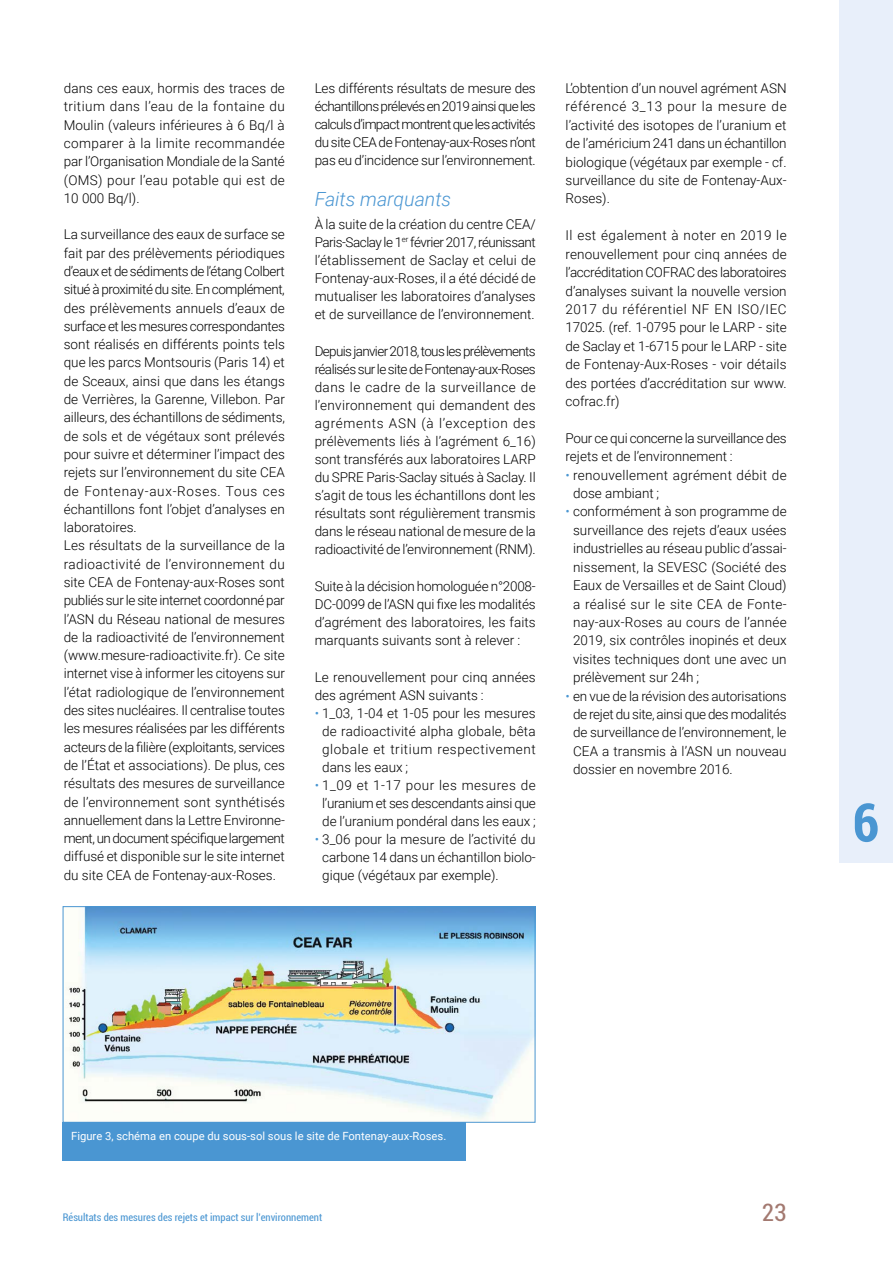
<style>
.page{position:relative;width:893px;height:1263px;background:#fff}
.page>*{position:absolute;margin:0;border:0;box-sizing:border-box;transform-origin:0 0}
.t1{font:700 53.1px "Roboto Condensed";color:#4a96d2}
.t2{font:condensed 24px "Roboto";color:#a37970}
.t3{font:italic 300 19.5px "Roboto";color:#4a96d2}
.t4{font:300 13.5px/18.3px "Roboto";color:#000;text-align:justify}
.t5{font:300 13.5px/18.5px "Roboto";letter-spacing:-.02em;color:#000}
.t6{font:300 13.5px/18.5px "Roboto";letter-spacing:.025em;color:#000}
.t7{font:11.25px "Roboto";color:#fff}
.t8{font:condensed 10.5px "Roboto";color:#4a96d2}
.s1{color:#4a96d2}
</style>
<div class="page">
<div style="left:839px;top:0;width:54px;height:862px;background:#e8effa"></div>
<img style="left:65px;top:908px;width:468px;height:213px">
<div style="left:63px;top:906px;width:472px;height:217px;border:1px solid #4a96d2"></div>
<div style="left:63px;top:1123px;width:403px;height:38px;background:#4a96d2"></div>
<p class="t4" style="left:64px;top:79px;width:223px">dans ces eaux, hormis des traces de tritium dans l’eau de la fontaine du Moulin (valeurs inférieures à 6 Bq/l à comparer à la limite recommandée par l’Organisation Mondiale de la Santé (OMS) pour l’eau potable qui est de 10 000 Bq/l).</p>
<p class="t4" style="left:64px;top:225px;width:223px;text-align:left">La surveillance des eaux de surface se fait par des prélèvements périodiques d’eaux et de sédiments de l’étang Colbert situé à proximité du site. En complément, des prélèvements annuels d’eaux de surface et les mesures correspondantes sont réalisés en différents points tels que les parcs Montsouris (Paris 14) et de Sceaux, ainsi que dans les étangs de Verrières, la Garenne, Villebon. Par ailleurs, des échantillons de sédiments, de sols et de végétaux sont prélevés pour suivre et déterminer l’impact des rejets sur l’environnement du site CEA de Fontenay-aux-Roses. Tous ces échantillons font l’objet d’analyses en laboratoires.<br>Les résultats de la surveillance de la radioactivité de l’environnement du site CEA de Fontenay-aux-Roses sont publiés sur le site internet coordonné par l’ASN du Réseau national de mesures de la radioactivité de l’environnement (www.mesure-radioactivite.fr). Ce site internet vise à informer les citoyens sur l’état radiologique de l’environnement des sites nucléaires. Il centralise toutes les mesures réalisées par les différents acteurs de la filière (exploitants, services de l’État et associations). De plus, ces résultats des mesures de surveillance de l’environnement sont synthétisés annuellement dans la Lettre Environne&shy;ment, un document spécifique largement diffusé et disponible sur le site internet du site CEA de Fontenay-aux-Roses.</p>
<p class="t4" style="left:315px;top:79px;width:223px">Les différents résultats de mesure des échantillons prélevés en 2019 ainsi que les calculs d’impact montrent que les activités du site CEA de Fontenay-aux-Roses n’ont pas eu d’incidence sur l’environnement.</p>
<h3 class="t3" style="left:315px;top:186px;width:138px">Faits marquants</h3>
<p class="t4" style="left:315px;top:214px;width:223px">À la suite de la création du centre CEA/ Paris-Saclay le 1<sup>er</sup> février 2017, réunissant l’établissement de Saclay et celui de Fontenay-aux-Roses, il a été décidé de mutualiser les laboratoires d’analyses et de surveillance de l’environnement.</p>
<p class="t4" style="left:315px;top:342px;width:223px">Depuis janvier 2018, tous les prélèvements réalisés sur le site de Fontenay-aux-Roses dans le cadre de la surveillance de l’environnement qui demandent des agréments ASN (à l’exception des prélèvements liés à l’agrément 6_16) sont transférés aux laboratoires LARP du SPRE Paris-Saclay situés à Saclay. Il s’agit de tous les échantillons dont les résultats sont régulièrement transmis dans le réseau national de mesure de la radioactivité de l’environnement (RNM).</p>
<p class="t4" style="left:315px;top:577px;width:223px">Suite à la décision homologuée n°2008- DC-0099 de l’ASN qui fixe les modalités d’agrément des laboratoires, les faits marquants suivants sont à relever :</p>
<p class="t4" style="left:315px;top:668px;width:223px">Le renouvellement pour cinq années des agrément ASN suivants :</p>
<p class="t4" style="left:322px;top:704px;width:215px;text-indent:-8px"><span class="s1">•</span> 1_03, 1-04 et 1-05 pour les mesures de radioactivité alpha globale, bêta globale et tritium respectivement dans les eaux ;</p>
<p class="t4" style="left:315px;top:776px;width:223px;text-align:center"><span class="s1">•</span> 1_09 et 1-17 pour les mesures de l’uranium et ses descendants ainsi que de l’uranium pondéral dans les eaux ;</p>
<p class="t4" style="left:322px;top:830px;width:215px;text-indent:-8px"><span class="s1">•</span> 3_06 pour la mesure de l’activité du carbone 14 dans un échantillon biolo&shy;gique (végétaux par exemple).</p>
<p class="t4" style="left:565px;top:78px;width:223px">L’obtention d’un nouvel agrément ASN référencé 3_13 pour la mesure de l’activité des isotopes de l’uranium et de l’américium 241 dans un échantillon biologique (végétaux par exemple - cf. surveillance du site de Fontenay-Aux-Roses).</p>
<p class="t4" style="left:565px;top:226px;width:223px">Il est également à noter en 2019 le renouvellement pour cinq années de l’accréditation COFRAC des laboratoires d’analyses suivant la nouvelle version 2017 du référentiel NF EN ISO/IEC 17025. (ref. 1-0795 pour le LARP - site de Saclay et 1-6715 pour le LARP - site de Fontenay-Aux-Roses - voir détails des portées d’accréditation sur www. cofrac.fr)</p>
<p class="t5" style="left:565px;top:428px;width:223px">Pour ce qui concerne la surveillance des rejets et de l’environnement :</p>
<p class="t6" style="left:573px;top:465px;width:215px;text-indent:-8px"><span class="s1">•</span> renouvellement agrément débit de dose ambiant ;</p>
<p class="t4" style="left:573px;top:502px;width:215px;text-indent:-8px"><span class="s1">•</span> conformément à son programme de surveillance des rejets d’eaux usées industrielles au réseau public d’assai&shy;nissement, la SEVESC (Société des Eaux de Versailles et de Saint Cloud) a réalisé sur le site CEA de Fonte&shy;nay-aux-Roses au cours de l’année 2019, six contrôles inopinés et deux visites techniques dont une avec un prélèvement sur 24h ;</p>
<p class="t4" style="left:573px;top:686px;width:215px;text-indent:-8px"><span class="s1">•</span> en vue de la révision des autorisations de rejet du site, ainsi que des modalités de surveillance de l’environnement, le CEA a transmis à l’ASN un nouveau dossier en novembre 2016.</p>
<h1 class="t1" style="left:853px;top:785px;width:28px">6</h1>
<p class="t7" style="left:71px;top:1128px;width:377px">Figure 3, schéma en coupe du sous-sol sous le site de Fontenay-aux-Roses.</p>
<p class="t8" style="left:63px;top:1210px;width:261px">Résultats des mesures des rejets et impact sur l’environnement</p>
<h2 class="t2" style="left:762px;top:1196px;width:26px">23</h2>
</div>
